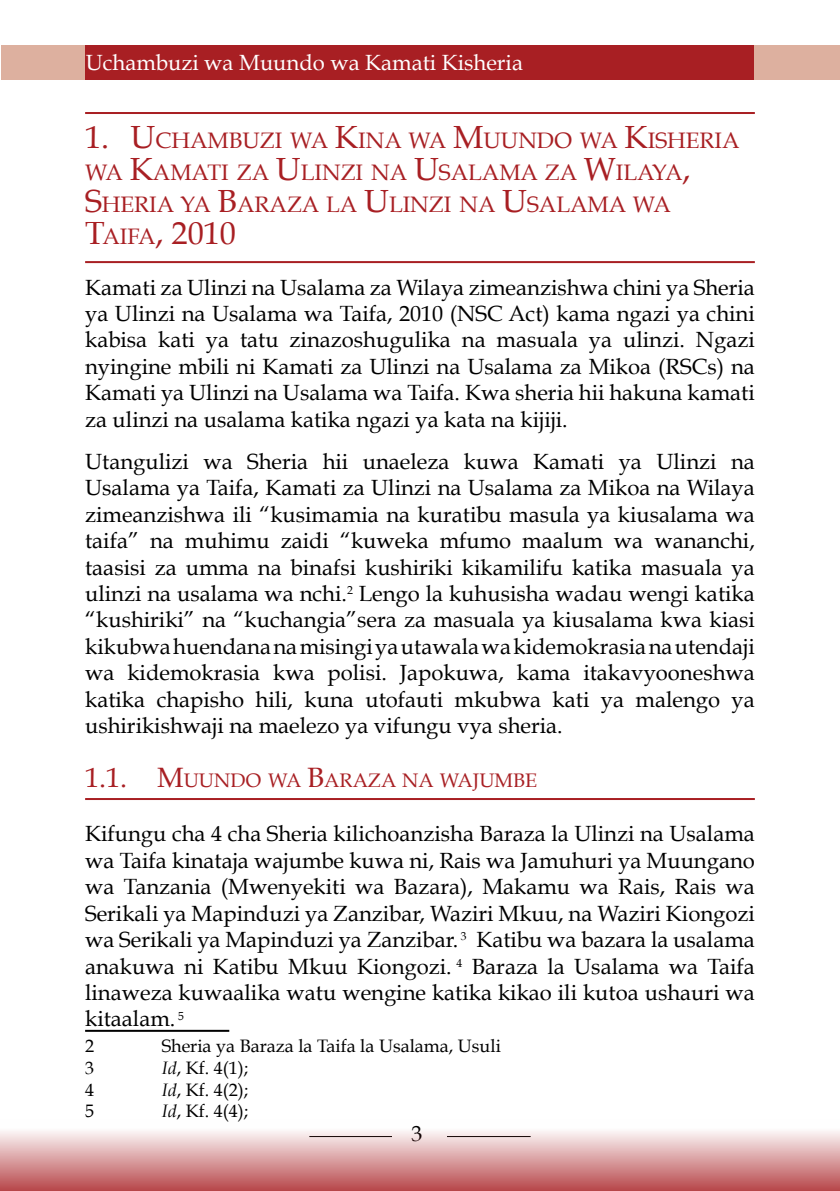
<style>
.page{position:relative;width:840px;height:1191px;background:#fff}
.page>*{position:absolute;margin:0;border:0;box-sizing:border-box;transform-origin:0 0}
.t1{font:32px "Book Antiqua";color:#a81f23}
.t2{font:22.4px/32px "Book Antiqua";color:#a81f23}
.t3{font:22px/26.4px "Book Antiqua";color:#000;text-align:justify}
.t4{font:22px "Book Antiqua";color:#fff}
.t5{font:19.6px "Book Antiqua";color:#a81f23}
.t6{font:18px "Book Antiqua";color:#000}
.s1{font-size:32px}
.s2{font-size:22.4px}
.s3{font-size:28px}
.s4{font-style:italic}
</style>
<div class="page">
<div style="left:2px;top:45px;width:837px;height:34px;background:#ddb09f"></div>
<div style="left:86px;top:45px;width:667px;height:34px;background:#a81f23"></div>
<div style="left:0;top:1119px;width:839px;height:72px;background:linear-gradient(to bottom,#fff,#b94b4e)"></div>
<hr style="left:0;top:1119px;width:1px;height:72px;background:#a81f23">
<hr style="left:85px;top:112px;width:669px;height:2px;background:#a81f23">
<hr style="left:85px;top:261px;width:669px;height:2px;background:#a81f23">
<hr style="left:85px;top:798px;width:669px;height:2px;background:#a81f23">
<hr style="left:85px;top:1029px;width:144px;height:2px;background:#000">
<p class="t4" style="left:86px;top:49px;width:438px">Uchambuzi wa Muundo wa Kamati Kisheria</p>
<p class="t2" style="left:85px;top:124px;width:655px"><span class="s1">1. U</span>CHAMBUZI WA <span class="s1">K</span>INA WA <span class="s1">M</span>UUNDO WA <span class="s1">K</span>ISHERIA<br>WA <span class="s1">K</span>AMATI ZA <span class="s1">U</span>LINZI NA <span class="s1">U</span>SALAMA ZA <span class="s1">W</span>ILAYA<span class="s1">,<br>S</span>HERIA YA <span class="s1">B</span>ARAZA LA <span class="s1">U</span>LINZI NA <span class="s1">U</span>SALAMA WA</p>
<h1 class="t1" style="left:85px;top:213px;width:152px">T<span class="s2">AIFA</span>, 2010</h1>
<p class="t3" style="left:85px;top:274px;width:671px">Kamati za Ulinzi na Usalama za Wilaya zimeanzishwa chini ya Sheria ya Ulinzi na Usalama wa Taifa, 2010 (NSC Act) kama ngazi ya chini kabisa kati ya tatu zinazoshugulika na masuala ya ulinzi. Ngazi nyingine mbili ni Kamati za Ulinzi na Usalama za Mikoa (RSCs) na Kamati ya Ulinzi na Usalama wa Taifa. Kwa sheria hii hakuna kamati za ulinzi na usalama katika ngazi ya kata na kijiji.</p>
<p class="t3" style="left:85px;top:448px;width:670px">Utangulizi wa Sheria hii unaeleza kuwa Kamati ya Ulinzi na Usalama ya Taifa, Kamati za Ulinzi na Usalama za Mikoa na Wilaya zimeanzishwa ili “kusimamia na kuratibu masula ya kiusalama wa taifa” na muhimu zaidi “kuweka mfumo maalum wa wananchi, taasisi za umma na binafsi kushiriki kikamilifu katika masuala ya ulinzi na usalama wa nchi.<sup>2</sup> Lengo la kuhusisha wadau wengi katika “kushiriki” na “kuchangia”sera za masuala ya kiusalama kwa kiasi kikubwa huendana na misingi ya utawala wa kidemokrasia na utendaji wa kidemokrasia kwa polisi. Japokuwa, kama itakavyooneshwa katika chapisho hili, kuna utofauti mkubwa kati ya malengo ya ushirikishwaji na maelezo ya vifungu vya sheria.</p>
<p class="t5" style="left:85px;top:768px;width:452px"><span class="s3">1.1. M</span>UUNDO WA <span class="s3">B</span>ARAZA NA WAJUMBE</p>
<p class="t3" style="left:85px;top:820px;width:671px">Kifungu cha 4 cha Sheria kilichoanzisha Baraza la Ulinzi na Usalama wa Taifa kinataja wajumbe kuwa ni, Rais wa Jamuhuri ya Muungano wa Tanzania (Mwenyekiti wa Bazara), Makamu wa Rais, Rais wa Serikali ya Mapinduzi ya Zanzibar, Waziri Mkuu, na Waziri Kiongozi wa Serikali ya Mapinduzi ya Zanzibar. <sup>3</sup> Katibu wa bazara la usalama anakuwa ni Katibu Mkuu Kiongozi. <sup>4</sup> Baraza la Usalama wa Taifa linaweza kuwaalika watu wengine katika kikao ili kutoa ushauri wa kitaalam. <sup>5</sup></p>
<p class="t6" style="left:85px;top:1035px;width:10px">2</p>
<p class="t6" style="left:162px;top:1035px;width:340px">Sheria ya Baraza la Taifa la Usalama, Usuli</p>
<p class="t6" style="left:85px;top:1056px;width:10px">3</p>
<p class="t6" style="left:162px;top:1056px;width:88px"><span class="s4">Id</span>, Kf. 4(1);</p>
<p class="t6" style="left:85px;top:1078px;width:10px">4</p>
<p class="t6" style="left:162px;top:1078px;width:88px"><span class="s4">Id</span>, Kf. 4(2);</p>
<p class="t6" style="left:85px;top:1100px;width:10px">5</p>
<p class="t6" style="left:162px;top:1100px;width:88px"><span class="s4">Id</span>, Kf. 4(4);</p>
<p class="t3" style="left:411px;top:1120px;width:12px">3</p>
</div>
